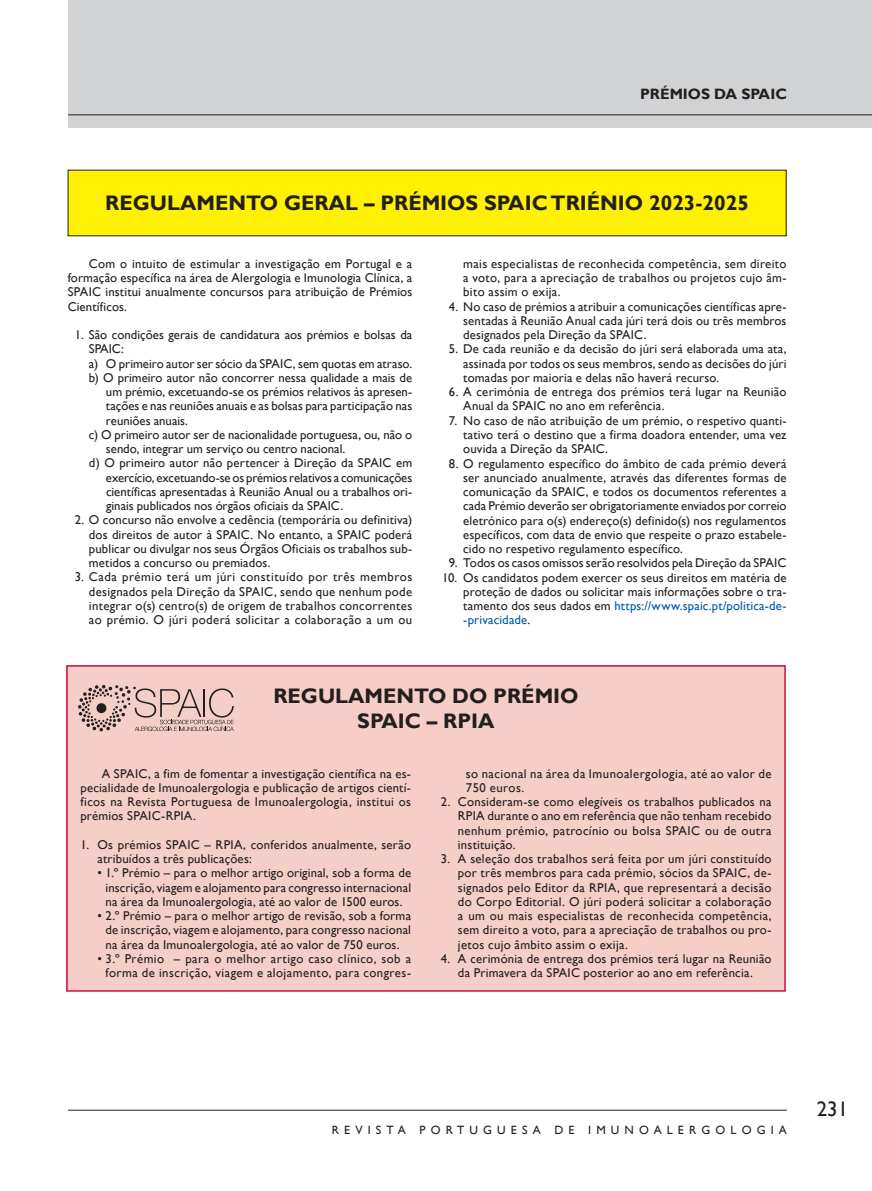
<style>
.page{position:relative;width:872px;height:1191px;background:#fff}
.page>*{position:absolute;margin:0;border:0;box-sizing:border-box;transform-origin:0 0}
.t1{font:700 21px/25.2px "Gill Sans";color:#231f20;text-align:center}
.t2{font:21px "Gill Sans";color:#231f20}
.t3{font:700 15px "Gill Sans";color:#231f20}
.t4{font:12.75px/14.2px "Gill Sans";letter-spacing:.01em;color:#231f20;text-align:justify}
.t5{font:12.75px/14.2px "Gill Sans";letter-spacing:.035em;color:#231f20;text-align:right}
.t6{font:12.75px "Gill Sans";letter-spacing:-.01em;color:#231f20}
.t7{font:12px "Gill Sans";letter-spacing:.43em;color:#231f20}
.s1{color:#015aaa}
</style>
<div class="page">
<div style="left:68px;top:0;width:804px;height:128px;background:#d1d2d4"></div>
<hr style="left:68px;top:114px;width:804px;height:1px;background:#231f20">
<hr style="left:68px;top:1109px;width:719px;height:1px;background:#231f20">
<div style="left:68px;top:170px;width:718px;height:66px;background:#fff101"></div>
<div style="left:67px;top:666px;width:718px;height:325px;background:#f5cec7"></div>
<div style="left:66px;top:665px;width:719px;height:326px;border:2px solid #d10e40"></div>
<svg style="left:78px;top:684px;width:156px;height:47px"></svg>
<p class="t3" style="left:640px;top:85px;width:148px">PRÉMIOS DA SPAIC</p>
<h1 class="t1" style="left:105px;top:191px;width:645px">REGULAMENTO GERAL – PRÉMIOS SPAIC TRIÉNIO 2023-2025</h1>
<p class="t4" style="left:68px;top:256px;width:346px;text-indent:21px">Com o intuito de estimular a investigação em Portugal e a formação específica na área de Alergologia e Imunologia Clínica, a SPAIC institui anualmente concursos para atribuição de Prémios Científicos.</p>
<p class="t4" style="left:75px;top:328px;width:339px">1. São condições gerais de candidatura aos prémios e bolsas da</p>
<p class="t4" style="left:89px;top:342px;width:36px">SPAIC:</p>
<p class="t4" style="left:89px;top:356px;width:325px">a) O primeiro autor ser sócio da SPAIC, sem quotas em atraso.</p>
<p class="t4" style="left:89px;top:371px;width:325px">b) O primeiro autor não concorrer nessa qualidade a mais de</p>
<p class="t4" style="left:106px;top:385px;width:308px">um prémio, excetuando-se os prémios relativos às apresen-</p>
<p class="t4" style="left:106px;top:399px;width:308px">tações e nas reuniões anuais e as bolsas para participação nas</p>
<p class="t4" style="left:106px;top:413px;width:84px">reuniões anuais.</p>
<p class="t4" style="left:89px;top:428px;width:325px">c) O primeiro autor ser de nacionalidade portuguesa, ou, não o</p>
<p class="t4" style="left:106px;top:442px;width:241px">sendo, integrar um serviço ou centro nacional.</p>
<p class="t4" style="left:89px;top:456px;width:325px">d) O primeiro autor não pertencer à Direção da SPAIC em</p>
<p class="t6" style="left:106px;top:470px;width:308px">exercício, excetuando-se os prémios relativos a comunicações</p>
<p class="t4" style="left:106px;top:485px;width:308px">científicas apresentadas à Reunião Anual ou a trabalhos ori-</p>
<p class="t4" style="left:106px;top:499px;width:239px">ginais publicados nos órgãos oficiais da SPAIC.</p>
<p class="t4" style="left:89px;top:513px;width:325px;text-indent:-14px">2. O concurso não envolve a cedência (temporária ou definitiva) dos direitos de autor à SPAIC. No entanto, a SPAIC poderá publicar ou divulgar nos seus Órgãos Oficiais os trabalhos sub&shy;metidos a concurso ou premiados.</p>
<p class="t4" style="left:89px;top:570px;width:325px;text-indent:-14px">3. Cada prémio terá um júri constituído por três membros designados pela Direção da SPAIC, sendo que nenhum pode integrar o(s) centro(s) de origem de trabalhos concorrentes ao prémio. O júri poderá solicitar a colaboração a um ou</p>
<p class="t4" style="left:463px;top:257px;width:325px">mais especialistas de reconhecida competência, sem direito a voto, para a apreciação de trabalhos ou projetos cujo âm&shy;bito assim o exija.</p>
<p class="t4" style="left:463px;top:299px;width:325px;text-indent:-14px">4. No caso de prémios a atribuir a comunicações científicas apre&shy;sentadas à Reunião Anual cada júri terá dois ou três membros designados pela Direção da SPAIC.</p>
<p class="t4" style="left:463px;top:342px;width:325px;text-indent:-14px">5. De cada reunião e da decisão do júri será elaborada uma ata, assinada por todos os seus membros, sendo as decisões do júri tomadas por maioria e delas não haverá recurso.</p>
<p class="t4" style="left:463px;top:385px;width:325px;text-indent:-14px">6. A cerimónia de entrega dos prémios terá lugar na Reunião<br>Anual da SPAIC no ano em referência.</p>
<p class="t4" style="left:463px;top:413px;width:325px;text-indent:-14px">7. No caso de não atribuição de um prémio, o respetivo quanti&shy;tativo terá o destino que a firma doadora entender, uma vez ouvida a Direção da SPAIC.</p>
<p class="t4" style="left:463px;top:456px;width:325px;text-indent:-14px">8. O regulamento específico do âmbito de cada prémio deverá ser anunciado anualmente, através das diferentes formas de comunicação da SPAIC, e todos os documentos referentes a cada Prémio deverão ser obrigatoriamente enviados por correio eletrónico para o(s) endereço(s) definido(s) nos regulamentos específicos, com data de envio que respeite o prazo estabele&shy;cido no respetivo regulamento específico.</p>
<p class="t4" style="left:449px;top:556px;width:339px">9. Todos os casos omissos serão resolvidos pela Direção da SPAIC</p>
<p class="t4" style="left:463px;top:570px;width:325px;text-indent:-21px">10. Os candidatos podem exercer os seus direitos em matéria de proteção de dados ou solicitar mais informações sobre o tra&shy;tamento dos seus dados em <span class="s1">https://www.spaic.pt/politica-de--privacidade</span>.</p>
<h1 class="t1" style="left:273px;top:683px;width:307px">REGULAMENTO DO PRÉMIO<br>SPAIC – RPIA</h1>
<p class="t4" style="left:80px;top:766px;width:332px;text-indent:21px">A SPAIC, a fim de fomentar a investigação científica na es&shy;pecialidade de Imunoalergologia e publicação de artigos cientí&shy;ficos na Revista Portuguesa de Imunoalergologia, institui os prémios SPAIC-RPIA.</p>
<p class="t4" style="left:97px;top:837px;width:315px;text-indent:-17px">1. Os prémios SPAIC – RPIA, conferidos anualmente, serão atribuídos a três publicações:</p>
<p class="t4" style="left:105px;top:866px;width:307px;text-indent:-8px">• 1.º Prémio – para o melhor artigo original, sob a forma de inscrição, viagem e alojamento para congresso internacional na área da Imunoalergologia, até ao valor de 1500 euros.</p>
<p class="t4" style="left:106px;top:909px;width:307px;text-indent:-8px">• 2.º Prémio – para o melhor artigo de revisão, sob a forma de inscrição, viagem e alojamento, para congresso nacional na área da Imunoalergologia, até ao valor de 750 euros.</p>
<p class="t5" style="left:97px;top:951px;width:315px">• 3.º Prémio – para o melhor artigo caso clínico, sob a forma de inscrição, viagem e alojamento, para congres-</p>
<p class="t5" style="left:466px;top:766px;width:307px;text-align:left">so nacional na área da Imunoalergologia, até ao valor de<br>750 euros.</p>
<p class="t4" style="left:458px;top:795px;width:315px;text-indent:-17px">2. Consideram-se como elegíveis os trabalhos publicados na RPIA durante o ano em referência que não tenham recebido nenhum prémio, patrocínio ou bolsa SPAIC ou de outra instituição.</p>
<p class="t4" style="left:458px;top:852px;width:315px;text-indent:-17px">3. A seleção dos trabalhos será feita por um júri constituído por três membros para cada prémio, sócios da SPAIC, de&shy;signados pelo Editor da RPIA, que representará a decisão do Corpo Editorial. O júri poderá solicitar a colaboração a um ou mais especialistas de reconhecida competência, sem direito a voto, para a apreciação de trabalhos ou pro&shy;jetos cujo âmbito assim o exija.</p>
<p class="t4" style="left:441px;top:951px;width:332px;text-align:center">4. A cerimónia de entrega dos prémios terá lugar na Reunião da Primavera da SPAIC posterior ao ano em referência.</p>
<p class="t7" style="left:332px;top:1123px;width:456px">REVISTA PORTUGUESA DE IMUNOALERGOLOGIA</p>
<h1 class="t2" style="left:816px;top:1096px;width:33px">231</h1>
</div>
